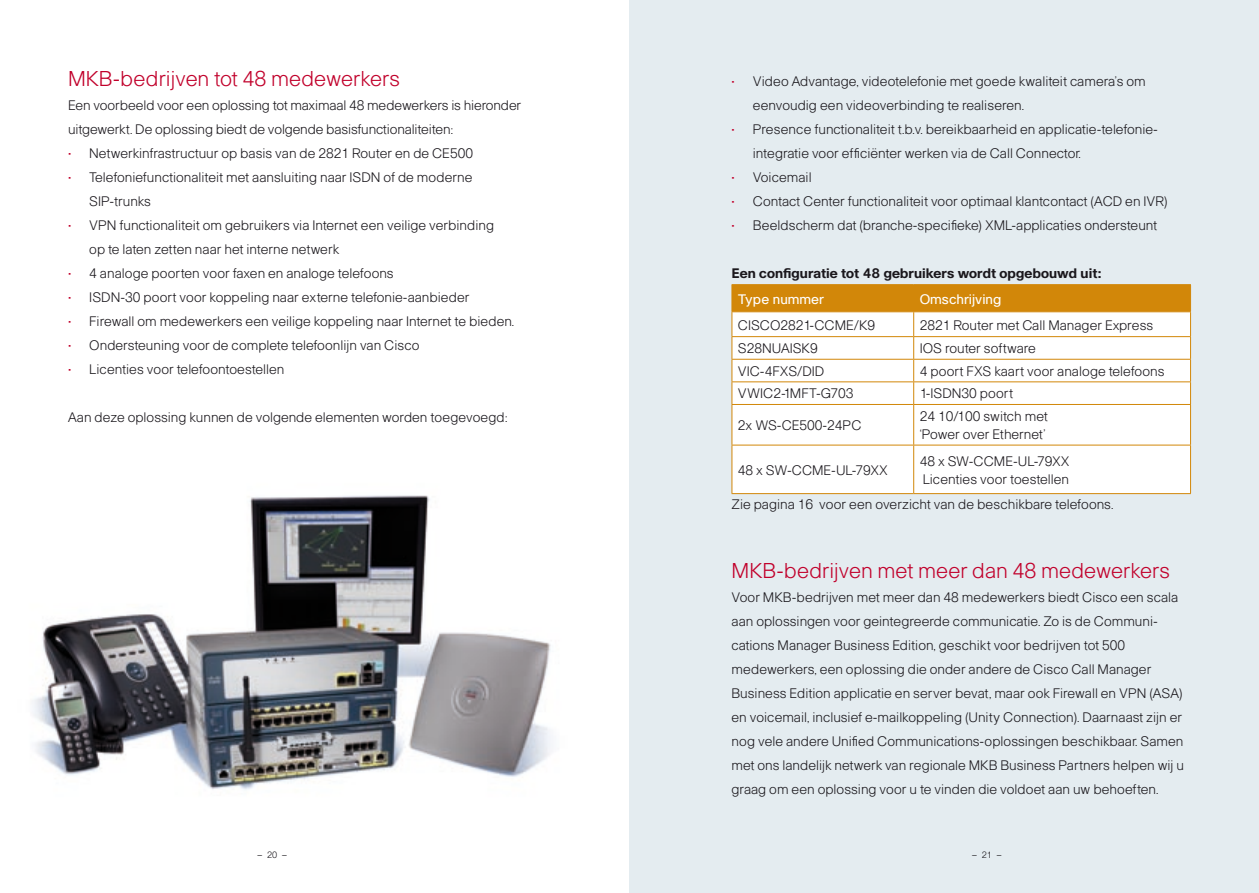
<style>
.page{position:relative;width:1259px;height:893px;background:#fff}
.page>*{position:absolute;margin:0;border:0;box-sizing:border-box;transform-origin:0 0}
.t1{font:300 21px "Cisco";color:#c1002b}
.t2{font:300 13.5px/24px "Cisco";color:#1a171c}
.t3{font:700 13.5px "Cisco";color:#1a171c}
.t4{font:13.5px "Cisco";color:#fff}
.t5{font:300 9px "Cisco";color:#1a171c}
.s1{color:#c1002b}
</style>
<div class="page">
<div style="left:629px;top:0;width:630px;height:893px;background:#e4ecf0"></div>
<img style="left:32px;top:495px;width:521px;height:295px">
<div style="left:732px;top:405px;width:458px;height:88px;background:#fff"></div>
<hr style="left:731px;top:284px;width:182px;height:1px;background:#d28709">
<hr style="left:913px;top:284px;width:278px;height:1px;background:#d28709">
<svg style="left:731px;top:285px;width:460px;height:119px;background:#f3dfbf"></svg>
<hr style="left:731px;top:404px;width:182px;height:1px;background:#d28709">
<hr style="left:731px;top:405px;width:1px;height:40px;background:#d28709">
<hr style="left:913px;top:404px;width:278px;height:1px;background:#d28709">
<hr style="left:913px;top:405px;width:1px;height:40px;background:#d28709">
<hr style="left:1190px;top:405px;width:1px;height:40px;background:#d28709">
<hr style="left:731px;top:445px;width:182px;height:1px;background:#d28709">
<hr style="left:731px;top:445px;width:1px;height:48px;background:#d28709">
<hr style="left:913px;top:445px;width:278px;height:1px;background:#d28709">
<hr style="left:913px;top:445px;width:1px;height:48px;background:#d28709">
<hr style="left:1190px;top:445px;width:1px;height:48px;background:#d28709">
<hr style="left:731px;top:493px;width:182px;height:1px;background:#d28709">
<hr style="left:913px;top:493px;width:278px;height:1px;background:#d28709">
<h1 class="t1" style="left:68px;top:66px;width:333px">MKB-bedrijven tot 48 medewerkers</h1>
<p class="t2" style="left:68px;top:93px;width:455px">Een voorbeeld voor een oplossing tot maximaal 48 medewerkers is hieronder uitgewerkt. De oplossing biedt de volgende basisfunctionaliteiten:</p>
<p class="t2" style="left:68px;top:141px;width:406px"><span class="s1">•</span> Netwerkinfrastructuur op basis van de 2821 Router en de CE500</p>
<p class="t2" style="left:89px;top:165px;width:384px;text-indent:-21px"><span class="s1">•</span> Telefoniefunctionaliteit met aansluiting naar ISDN of de moderne<br>SIP-trunks</p>
<p class="t2" style="left:89px;top:213px;width:406px;text-indent:-21px"><span class="s1">•</span> VPN functionaliteit om gebruikers via Internet een veilige verbinding op te laten zetten naar het interne netwerk</p>
<p class="t2" style="left:68px;top:261px;width:327px"><span class="s1">•</span> 4 analoge poorten voor faxen en analoge telefoons</p>
<p class="t2" style="left:68px;top:285px;width:403px"><span class="s1">•</span> ISDN-30 poort voor koppeling naar externe telefonie-aanbieder</p>
<p class="t2" style="left:68px;top:309px;width:448px"><span class="s1">•</span> Firewall om medewerkers een veilige koppeling naar Internet te bieden.</p>
<p class="t2" style="left:68px;top:333px;width:353px"><span class="s1">•</span> Ondersteuning voor de complete telefoonlijn van Cisco</p>
<p class="t2" style="left:68px;top:357px;width:218px"><span class="s1">•</span> Licenties voor telefoontoestellen</p>
<p class="t2" style="left:68px;top:405px;width:441px">Aan deze oplossing kunnen de volgende elementen worden toegevoegd:</p>
<p class="t2" style="left:753px;top:69px;width:394px;text-indent:-21px"><span class="s1">•</span> Video Advantage, videotelefonie met goede kwaliteit camera’s om eenvoudig een videoverbinding te realiseren.</p>
<p class="t2" style="left:753px;top:117px;width:405px;text-indent:-21px"><span class="s1">•</span> Presence functionaliteit t.b.v. bereikbaarheid en applicatie-telefonie&shy;integratie voor efficiënter werken via de Call Connector.</p>
<p class="t2" style="left:731px;top:165px;width:82px"><span class="s1">•</span> Voicemail</p>
<p class="t2" style="left:731px;top:189px;width:438px"><span class="s1">•</span> Contact Center functionaliteit voor optimaal klantcontact (ACD en IVR)</p>
<p class="t2" style="left:731px;top:213px;width:427px"><span class="s1">•</span> Beeldscherm dat (branche-specifieke) XML-applicaties ondersteunt</p>
<p class="t3" style="left:731px;top:265px;width:371px">Een configuratie tot 48 gebruikers wordt opgebouwd uit:</p>
<p class="t4" style="left:738px;top:291px;width:88px">Type nummer</p>
<p class="t4" style="left:919px;top:291px;width:83px">Omschrijving</p>
<p class="t2" style="left:738px;top:312px;width:137px">CISCO2821-CCME/K9</p>
<p class="t2" style="left:919px;top:312px;width:235px">2821 Router met Call Manager Express</p>
<p class="t2" style="left:738px;top:336px;width:80px">S28NUAISK9</p>
<p class="t2" style="left:919px;top:336px;width:118px">IOS router software</p>
<p class="t2" style="left:738px;top:359px;width:88px">VIC-4FXS/DID</p>
<p class="t2" style="left:919px;top:359px;width:246px">4 poort FXS kaart voor analoge telefoons</p>
<p class="t2" style="left:738px;top:381px;width:116px">VWIC2-1MFT-G703</p>
<p class="t2" style="left:919px;top:381px;width:95px">1-ISDN30 poort</p>
<p class="t2" style="left:738px;top:413px;width:125px">2x WS-CE500-24PC</p>
<p class="t2" style="left:919px;top:407px;width:130px;line-height:18px">24 10/100 switch met ‘Power over Ethernet’</p>
<p class="t2" style="left:738px;top:458px;width:151px">48 x SW-CCME-UL-79XX</p>
<p class="t2" style="left:919px;top:452px;width:151px;line-height:18px">48 x SW-CCME-UL-79XX<br>Licenties voor toestellen</p>
<p class="t2" style="left:731px;top:492px;width:383px">Zie pagina 16 voor een overzicht van de beschikbare telefoons.</p>
<h1 class="t1" style="left:731px;top:558px;width:440px">MKB-bedrijven met meer dan 48 medewerkers</h1>
<p class="t2" style="left:731px;top:585px;width:454px">Voor MKB-bedrijven met meer dan 48 medewerkers biedt Cisco een scala aan oplossingen voor geintegreerde communicatie. Zo is de Communi&shy;cations Manager Business Edition, geschikt voor bedrijven tot 500 medewerkers, een oplossing die onder andere de Cisco Call Manager Business Edition applicatie en server bevat, maar ook Firewall en VPN (ASA) en voicemail, inclusief e-mailkoppeling (Unity Connection). Daarnaast zijn er nog vele andere Unified Communications-oplossingen beschikbaar. Samen met ons landelijk netwerk van regionale MKB Business Partners helpen wij u graag om een oplossing voor u te vinden die voldoet aan uw behoeften.</p>
<p class="t5" style="left:257px;top:849px;width:32px">–20–</p>
<p class="t5" style="left:971px;top:849px;width:32px">–21–</p>
</div>
